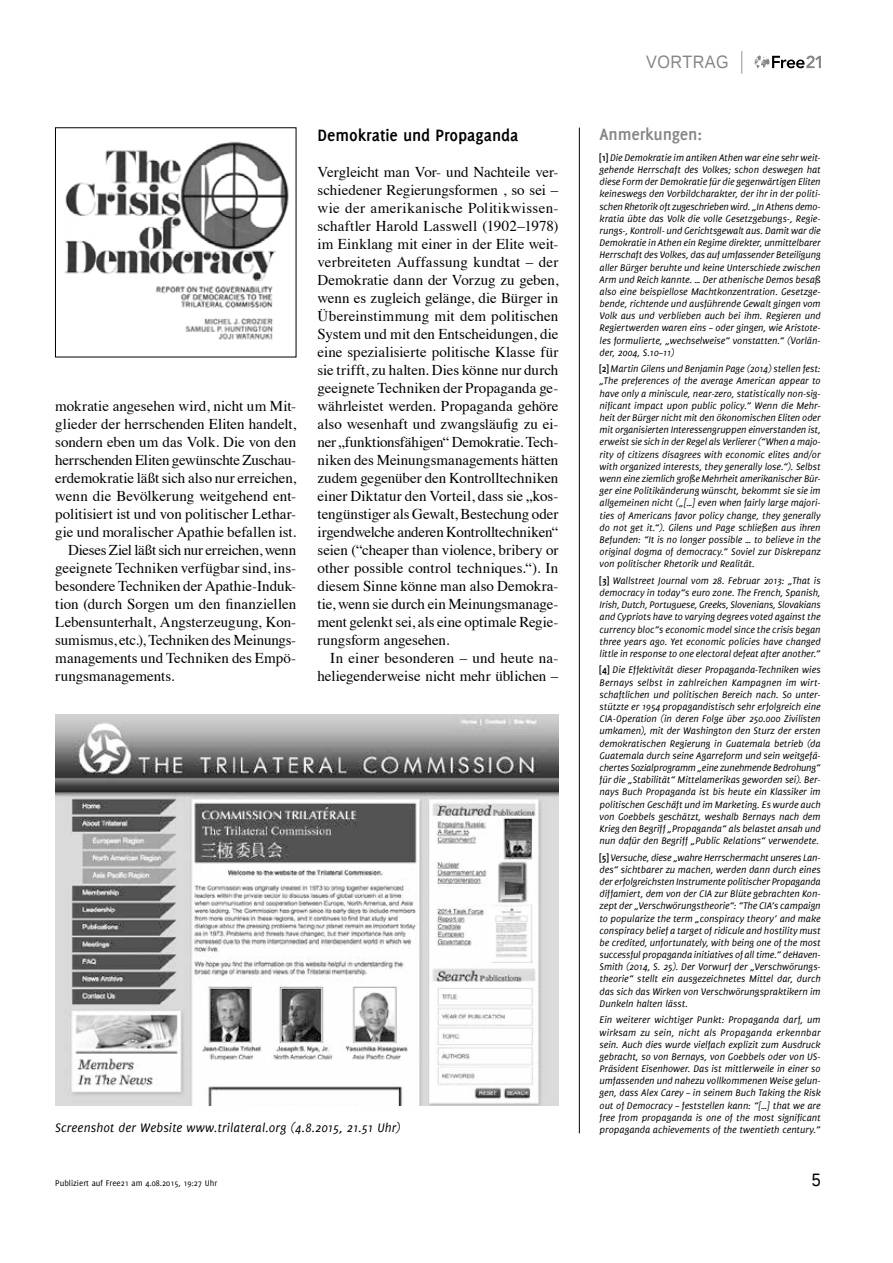
<style>
.page{position:relative;width:893px;height:1263px;background:#fff}
.page>*{position:absolute;margin:0;border:0;box-sizing:border-box;transform-origin:0 0}
.t1{font:700 18px "Delicious";letter-spacing:-.005em;color:#000}
.t2{font:700 18px "Delicious";letter-spacing:-.01em;color:#868686}
.t3{font:18px "Liberation Sans";letter-spacing:.03em;color:#868686;scale:.9 1}
.t4{font:18px "Liberation Sans";color:#000;scale:.9 1}
.t5{font:15px/18px "Times";letter-spacing:-.005em;color:#000;text-align:justify}
.t6{font:15px "Times";letter-spacing:-.025em;color:#000}
.t7{font:italic 13.5px "Delicious";letter-spacing:.01em;color:#000}
.t8{font:italic 10.5px/12.1px "Delicious";color:#000;text-align:justify}
.t9{font:9px "Delicious";color:#000}
.s1{font-weight:700;font-style:normal}
</style>
<div class="page">
<svg style="left:755px;top:55px;width:66px;height:13px"></svg>
<svg style="left:741px;top:51px;width:1px;height:23px"></svg>
<img style="left:55px;top:715px;width:503px;height:391px">
<img style="left:64px;top:141px;width:225px;height:199px">
<hr style="left:579px;top:128px;width:1px;height:1005px;background:#000">
<h2 class="t5" style="left:55px;top:396px;width:242px">mokratie angesehen wird, nicht um Mit-</h2>
<h2 class="t5" style="left:55px;top:414px;width:242px">glieder der herrschenden Eliten handelt,</h2>
<h2 class="t5" style="left:55px;top:432px;width:242px">sondern eben um das Volk. Die von den</h2>
<h2 class="t5" style="left:55px;top:450px;width:242px">herrschenden Eliten gewünschte Zuschau-</h2>
<h2 class="t5" style="left:55px;top:468px;width:242px">erdemokratie läßt sich also nur erreichen,</h2>
<h2 class="t5" style="left:55px;top:486px;width:242px">wenn die Bevölkerung weitgehend ent-</h2>
<h2 class="t5" style="left:55px;top:504px;width:242px">politisiert ist und von politischer Lethar-</h2>
<h2 class="t5" style="left:55px;top:522px;width:242px">gie und moralischer Apathie befallen ist.</h2>
<h2 class="t6" style="left:68px;top:536px;width:230px">Dieses Ziel läßt sich nur erreichen, wenn</h2>
<h2 class="t5" style="left:55px;top:558px;width:242px">geeignete Techniken verfügbar sind, ins-</h2>
<h2 class="t5" style="left:55px;top:576px;width:242px">besondere Techniken der Apathie-Induk-</h2>
<h2 class="t5" style="left:55px;top:594px;width:242px">tion (durch Sorgen um den finanziellen</h2>
<h2 class="t5" style="left:55px;top:612px;width:242px">Lebensunterhalt, Angsterzeugung, Kon-</h2>
<h2 class="t5" style="left:55px;top:630px;width:242px">sumismus, etc.), Techniken des Meinungs-</h2>
<h2 class="t5" style="left:55px;top:648px;width:242px">managements und Techniken des Empö-</h2>
<h2 class="t5" style="left:55px;top:666px;width:121px">rungsmanagements.</h2>
<h1 class="t1" style="left:317px;top:125px;width:203px">Demokratie und Propaganda</h1>
<p class="t5" style="left:317px;top:162px;width:242px">Vergleicht man Vor- und Nachteile ver&shy;schiedener Regierungsformen , so sei – wie der amerikanische Politikwissen&shy;schaftler Harold Lasswell (1902–1978) im Einklang mit einer in der Elite weit&shy;verbreiteten Auffassung kundtat – der Demokratie dann der Vorzug zu geben, wenn es zugleich gelänge, die Bürger in Übereinstimmung mit dem politischen System und mit den Entscheidungen, die eine spezialisierte politische Klasse für sie trifft, zu halten. Dies könne nur durch geeignete Techniken der Propaganda ge&shy;währleistet werden. Propaganda gehöre also wesenhaft und zwangsläufig zu ei&shy;ner „funktionsfähigen“ Demokratie. Tech&shy;niken des Meinungsmanagements hätten zudem gegenüber den Kontrolltechniken einer Diktatur den Vorteil, dass sie „kos&shy;tengünstiger als Gewalt, Bestechung oder irgendwelche anderen Kontrolltechniken“ seien (“cheaper than violence, bribery or other possible control techniques.“). In diesem Sinne könne man also Demokra&shy;tie, wenn sie durch ein Meinungsmanage&shy;ment gelenkt sei, als eine optimale Regie&shy;rungsform angesehen.</p>
<h2 class="t5" style="left:317px;top:648px;width:242px;text-align:right">In einer besonderen – und heute na&shy;heliegenderweise nicht mehr üblichen –</h2>
<p class="t7" style="left:55px;top:1120px;width:347px">Screenshot der Website www.trilateral.org (4.8.2015, 21.51 Uhr)</p>
<h1 class="t3" style="left:646px;top:52px;width:93px">VORTRAG</h1>
<h1 class="t2" style="left:600px;top:124px;width:104px">Anmerkungen:</h1>
<p class="t8" style="left:600px;top:151px;width:223px"><span class="s1">[1]</span> Die Demokratie im antiken Athen war eine sehr weit&shy;gehende Herrschaft des Volkes; schon deswegen hat diese Form der Demokratie für die gegenwärtigen Eliten keineswegs den Vorbildcharakter, der ihr in der politi&shy;schen Rhetorik oft zugeschrieben wird. „In Athens demo&shy;kratia übte das Volk die volle Gesetzgebungs-, Regie&shy;rungs-, Kontroll- und Gerichtsgewalt aus. Damit war die Demokratie in Athen ein Regime direkter, unmittelbarer Herrschaft des Volkes, das auf umfassender Beteiligung aller Bürger beruhte und keine Unterschiede zwischen Arm und Reich kannte. … Der athenische Demos besaß also eine beispiellose Machtkonzentration. Gesetzge&shy;bende, richtende und ausführende Gewalt gingen vom Volk aus und verblieben auch bei ihm. Regieren und Regiertwerden waren eins – oder gingen, wie Aristote&shy;les formulierte, „wechselweise“ vonstatten.“ (Vorlän&shy;der, 2004, S.10–11)</p>
<p class="t8" style="left:600px;top:363px;width:223px"><span class="s1">[2]</span> Martin Gilens und Benjamin Page (2014) stellen fest: „The preferences of the average American appear to have only a miniscule, near-zero, statistically non-sig&shy;nificant impact upon public policy.” Wenn die Mehr&shy;heit der Bürger nicht mit den ökonomischen Eliten oder mit organisierten Interessengruppen einverstanden ist, erweist sie sich in der Regel als Verlierer (“When a majo&shy;rity of citizens disagrees with economic elites and/or with organized interests, they generally lose.“). Selbst wenn eine ziemlich große Mehrheit amerikanischer Bür&shy;ger eine Politikänderung wünscht, bekommt sie sie im allgemeinen nicht („[…] even when fairly large majori&shy;ties of Americans favor policy change, they generally do not get it.“). Gilens und Page schließen aus ihren Befunden: “It is no longer possible … to believe in the original dogma of democracy.” Soviel zur Diskrepanz von politischer Rhetorik und Realität.</p>
<p class="t8" style="left:600px;top:574px;width:223px"><span class="s1">[3]</span> Wallstreet Journal vom 28. Februar 2013: „That is democracy in today“s euro zone. The French, Spanish, Irish, Dutch, Portuguese, Greeks, Slovenians, Slovakians and Cypriots have to varying degrees voted against the currency bloc“s economic model since the crisis began three years ago. Yet economic policies have changed little in response to one electoral defeat after another.”</p>
<p class="t8" style="left:600px;top:664px;width:223px"><span class="s1">[4]</span> Die Effektivität dieser Propaganda-Techniken wies Bernays selbst in zahlreichen Kampagnen im wirt&shy;schaftlichen und politischen Bereich nach. So unter&shy;stützte er 1954 propagandistisch sehr erfolgreich eine CIA-Operation (in deren Folge über 250.000 Zivilisten umkamen), mit der Washington den Sturz der ersten demokratischen Regierung in Guatemala betrieb (da Guatemala durch seine Agarreform und sein weitgefä&shy;chertes Sozialprogramm „eine zunehmende Bedrohung“ für die „Stabilität“ Mittelamerikas geworden sei). Ber&shy;nays Buch Propaganda ist bis heute ein Klassiker im politischen Geschäft und im Marketing. Es wurde auch von Goebbels geschätzt, weshalb Bernays nach dem Krieg den Begriff „Propaganda“ als belastet ansah und nun dafür den Begriff „Public Relations“ verwendete.</p>
<p class="t8" style="left:600px;top:851px;width:223px"><span class="s1">[5]</span> Versuche, diese „wahre Herrschermacht unseres Lan&shy;des“ sichtbarer zu machen, werden dann durch eines der erfolgreichsten Instrumente politischer Propaganda diffamiert, dem von der CIA zur Blüte gebrachten Kon&shy;zept der „Verschwörungstheorie“: “The CIA’s campaign to popularize the term „conspiracy theory’ and make conspiracy belief a target of ridicule and hostility must be credited, unfortunately, with being one of the most successful propaganda initiatives of all time.” deHaven-Smith (2014, S. 25). Der Vorwurf der „Verschwörungs&shy;theorie“ stellt ein ausgezeichnetes Mittel dar, durch das sich das Wirken von Verschwörungspraktikern im Dunkeln halten lässt.</p>
<p class="t8" style="left:600px;top:1014px;width:223px">Ein weiterer wichtiger Punkt: Propaganda darf, um wirksam zu sein, nicht als Propaganda erkennbar sein. Auch dies wurde vielfach explizit zum Ausdruck gebracht, so von Bernays, von Goebbels oder von US-Präsident Eisenhower. Das ist mittlerweile in einer so umfassenden und nahezu vollkommenen Weise gelun&shy;gen, dass Alex Carey – in seinem Buch Taking the Risk out of Democracy – feststellen kann: “[…] that we are free from propaganda is one of the most significant propaganda achievements of the twentieth century.”</p>
<p class="t9" style="left:55px;top:1177px;width:163px">Publiziert auf Free21 am 4.08.2015, 19:27 Uhr</p>
<h1 class="t4" style="left:812px;top:1169px;width:12px">5</h1>
</div>
